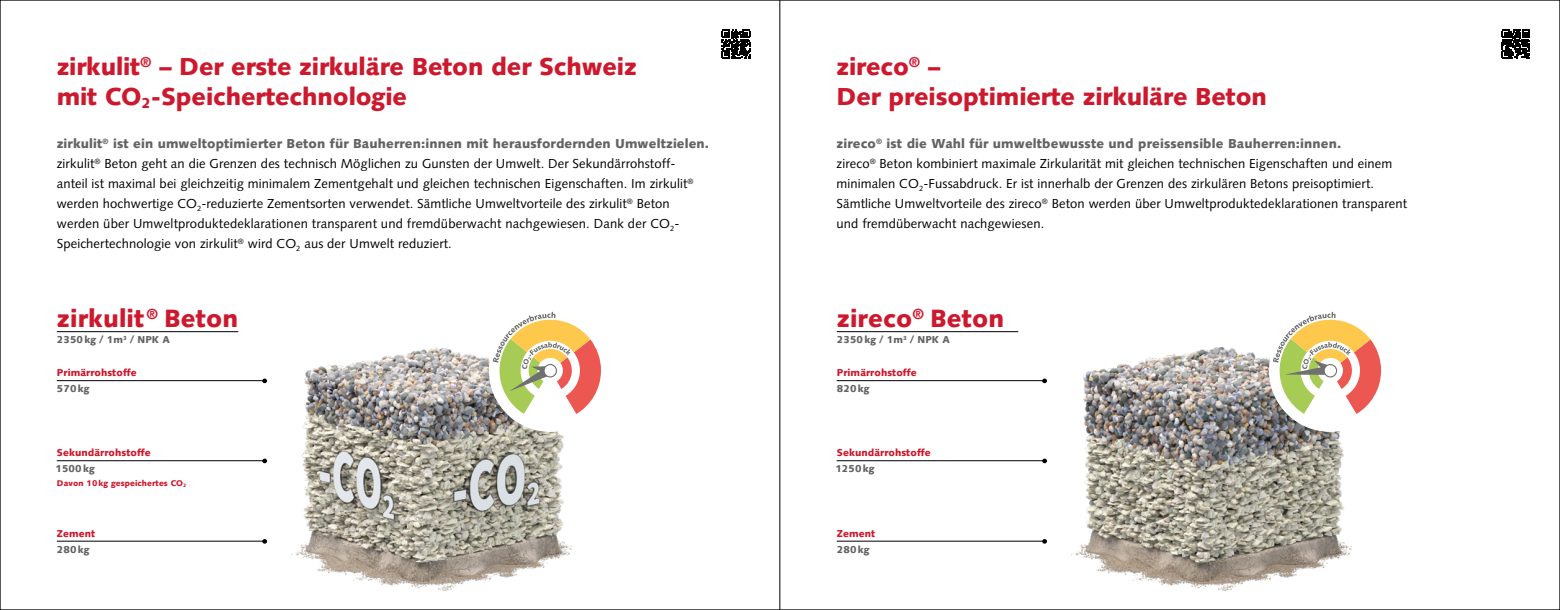
<style>
.page{position:relative;width:1560px;height:610px;background:#fff}
.page>*{position:absolute;margin:0;border:0;box-sizing:border-box;transform-origin:0 0}
.t1{font:900 25px "Syntax LT Std";letter-spacing:.005em;color:#cd192d}
.t2{font:900 24.5px/29.4px "Syntax LT Std";letter-spacing:-.005em;color:#cd192d}
.t3{font:13px/20px "Syntax LT Std";letter-spacing:.01em;color:#000}
.t4{font:900 10px "Syntax LT Std";letter-spacing:.005em;color:#cd192d}
.t5{font:900 10px "Syntax LT Std";letter-spacing:.005em;color:#626463}
.t6{font:900 8.2px "Syntax LT Std";letter-spacing:.005em;color:#cd192d}
.s1{font-weight:900;color:#626463}
</style>
<div class="page">
<img style="left:1071px;top:347px;width:280px;height:243px">
<img style="left:291px;top:347px;width:281px;height:243px">
<hr style="left:57px;top:380px;width:208px;height:1px;background:#000">
<svg style="left:262px;top:378px;width:5px;height:5px"></svg>
<hr style="left:57px;top:331px;width:181px;height:1px;background:#000">
<hr style="left:57px;top:540px;width:208px;height:1px;background:#000">
<svg style="left:262px;top:539px;width:5px;height:4px"></svg>
<svg style="left:722px;top:29px;width:29px;height:30px"></svg>
<svg style="left:721px;top:30px;width:29px;height:28px"></svg>
<svg style="left:1502px;top:29px;width:28px;height:30px"></svg>
<svg style="left:1501px;top:30px;width:28px;height:28px"></svg>
<hr style="left:57px;top:460px;width:208px;height:1px;background:#000">
<svg style="left:262px;top:458px;width:5px;height:5px"></svg>
<hr style="left:836px;top:380px;width:208px;height:1px;background:#000">
<svg style="left:1042px;top:378px;width:4px;height:5px"></svg>
<hr style="left:836px;top:331px;width:182px;height:1px;background:#000">
<hr style="left:836px;top:540px;width:208px;height:1px;background:#000">
<svg style="left:1042px;top:539px;width:4px;height:4px"></svg>
<hr style="left:836px;top:460px;width:208px;height:1px;background:#000">
<svg style="left:1042px;top:458px;width:4px;height:5px"></svg>
<svg style="left:1268px;top:311px;width:114px;height:121px"></svg>
<svg style="left:489px;top:311px;width:112px;height:121px"></svg>
<hr style="left:779px;top:0;width:1px;height:609px;background:#000">
<h2 class="t2" style="left:57px;top:52px;width:581px">zirkulit<sup>®</sup> – Der erste zirkuläre Beton der Schweiz mit CO<sub>2</sub>-Speichertechnologie</h2>
<p class="t3" style="left:57px;top:134px;width:654px"><span class="s1">zirkulit</span><sup>®</sup> <span class="s1">ist ein umweltoptimierter Beton für Bauherren:innen mit herausfordernden Umweltzielen. </span>zirkulit<sup>®</sup> Beton geht an die Grenzen des technisch Möglichen zu Gunsten der Umwelt. Der Sekundärrohstoff&shy;anteil ist maximal bei gleichzeitig minimalem Zementgehalt und gleichen technischen Eigenschaften. Im zirkulit<sup>® </sup>werden hochwertige CO<sub>2</sub>-reduzierte Zementsorten verwendet. Sämtliche Umweltvorteile des zirkulit<sup>®</sup> Beton werden über Umweltproduktedeklarationen transparent und fremdüberwacht nachgewiesen. Dank der CO<sub>2</sub>- Speichertechnologie von zirkulit<sup>®</sup> wird CO<sub>2</sub> aus der Umwelt reduziert.</p>
<h2 class="t2" style="left:836px;top:52px;width:432px">zireco<sup>®</sup> –<br>Der preisoptimierte zirkuläre Beton</h2>
<p class="t3" style="left:836px;top:134px;width:572px"><span class="s1">zireco</span><sup>®</sup> <span class="s1">ist die Wahl für umweltbewusste und preissensible Bauherren:innen.<br></span>zireco<sup>®</sup> Beton kombiniert maximale Zirkularität mit gleichen technischen Eigenschaften und einem minimalen CO<sub>2</sub>-Fussabdruck. Er ist innerhalb der Grenzen des zirkulären Betons preisoptimiert.<br>Sämtliche Umweltvorteile des zireco<sup>®</sup> Beton werden über Umweltproduktedeklarationen transparent und fremdüberwacht nachgewiesen.</p>
<h1 class="t1" style="left:57px;top:304px;width:183px">zirkulit <sup>®</sup> Beton</h1>
<p class="t5" style="left:57px;top:334px;width:114px">2350kg / 1m<sup>3</sup> / NPK A</p>
<h1 class="t1" style="left:836px;top:304px;width:169px">zireco<sup>®</sup> Beton</h1>
<p class="t5" style="left:836px;top:334px;width:114px">2350kg / 1m<sup>3</sup> / NPK A</p>
<p class="t4" style="left:57px;top:366px;width:81px">Primärrohstoffe</p>
<p class="t5" style="left:57px;top:382px;width:34px">570kg</p>
<p class="t4" style="left:836px;top:366px;width:81px">Primärrohstoffe</p>
<p class="t5" style="left:836px;top:382px;width:34px">820kg</p>
<p class="t4" style="left:57px;top:446px;width:95px">Sekundärrohstoffe</p>
<p class="t5" style="left:55px;top:462px;width:41px">1500kg</p>
<p class="t6" style="left:57px;top:478px;width:131px">Davon 10kg gespeichertes CO<sub>2</sub></p>
<p class="t4" style="left:836px;top:446px;width:95px">Sekundärrohstoffe</p>
<p class="t5" style="left:835px;top:462px;width:41px">1250kg</p>
<p class="t4" style="left:57px;top:527px;width:40px">Zement</p>
<p class="t5" style="left:57px;top:543px;width:34px">280kg</p>
<p class="t4" style="left:836px;top:527px;width:40px">Zement</p>
<p class="t5" style="left:836px;top:543px;width:34px">280kg</p>
</div>
